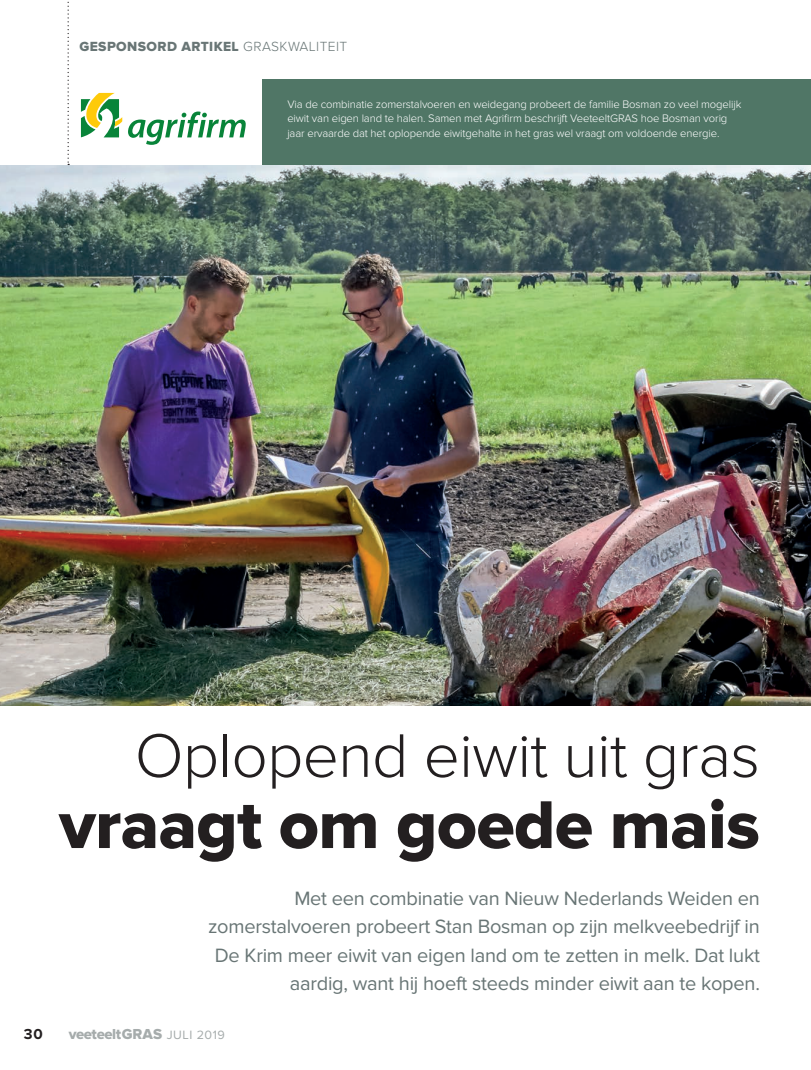
<style>
.page{position:relative;width:811px;height:1070px;background:#fff}
.page>*{position:absolute;margin:0;border:0;box-sizing:border-box;transform-origin:0 0}
.t1{font:70px "Proxima Nova Extrabld";letter-spacing:-.01em;color:#231f20}
.t2{font:300 63.75px "Proxima Nova";letter-spacing:-.01em;color:#231f20}
.t3{font:20px/28.5px "Proxima Nova";letter-spacing:-.01em;color:#687575;text-align:right}
.t4{font:15px "Proxima Nova Extrabld";letter-spacing:-.02em;color:#a6acac}
.t5{font:700 15px "Proxima Nova";color:#231f20}
.t6{font:13.75px "Proxima Nova Extrabld";letter-spacing:.03em;color:#687575}
.t7{font:300 11.25px/14.2px "Proxima Nova";letter-spacing:-.01em;color:#fff}
.s1{font-family:"Proxima Nova";font-weight:300}
.s2{font-family:"Proxima Nova";font-size:12.5px}
</style>
<div class="page">
<div style="left:262px;top:80px;width:549px;height:85px;background:#507666"></div>
<img style="left:0;top:165px;width:811px;height:540px">
<svg style="left:128px;top:111px;width:118px;height:34px"></svg>
<svg style="left:81px;top:93px;width:41px;height:44px"></svg>
<svg style="left:68px;top:1px;width:1px;height:164px"></svg>
<p class="t6" style="left:79px;top:39px;width:269px">GESPONSORD ARTIKEL <span class="s1">GRASKWALITEIT</span></p>
<p class="t7" style="left:287px;top:97px;width:455px">Via de combinatie zomerstalvoeren en weidegang probeert de familie Bosman zo veel mogelijk eiwit van eigen land te halen. Samen met Agrifirm beschrijft VeeteeltGRAS hoe Bosman vorig jaar ervaarde dat het oplopende eiwitgehalte in het gras wel vraagt om voldoende energie.</p>
<h2 class="t2" style="left:135px;top:719px;width:626px">Oplopend eiwit uit gras</h2>
<h1 class="t1" style="left:59px;top:784px;width:702px">vraagt om goede mais</h1>
<h3 class="t3" style="left:208px;top:884px;width:553px">Met een combinatie van Nieuw Nederlands Weiden en zomerstalvoeren probeert Stan Bosman op zijn melkveebedrijf in De Krim meer eiwit van eigen land om te zetten in melk. Dat lukt aardig, want hij hoeft steeds minder eiwit aan te kopen.</h3>
<h3 class="t5" style="left:24px;top:1025px;width:20px">30</h3>
<h3 class="t4" style="left:69px;top:1025px;width:157px">veeteeltGRAS <span class="s2">JULI 2019</span></h3>
</div>
